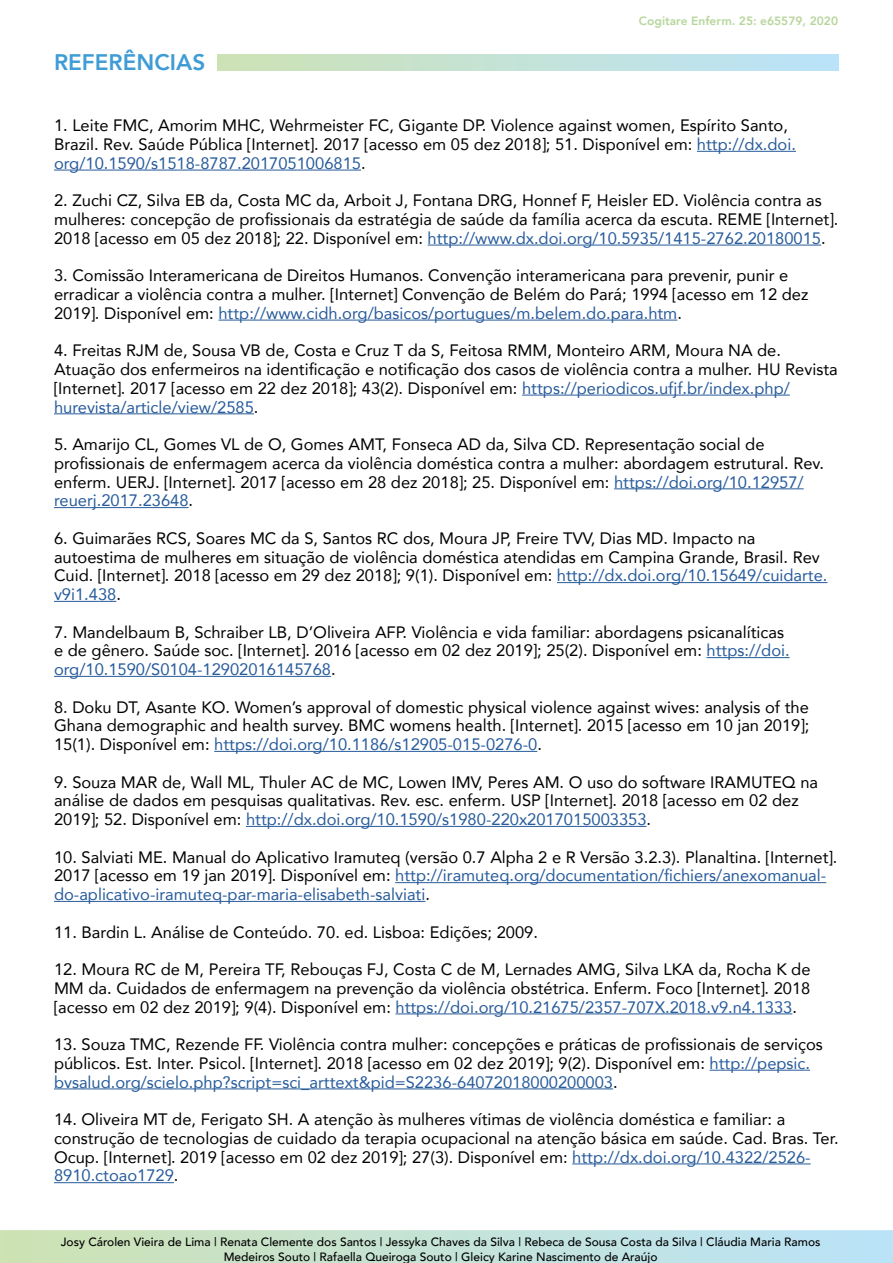
<style>
.page{position:relative;width:893px;height:1263px;background:#fff}
.page>*{position:absolute;margin:0;border:0;box-sizing:border-box;transform-origin:0 0}
.t1{font:800 22.5px "Avenir";color:#409cd4}
.t2{font:16.5px/18.8px "Avenir";color:#000}
.t3{font:500 12px/14.4px "Avenir";color:#000;text-align:center}
.t4{font:800 12px "Avenir";color:#b7d69b}
.s1{color:#275b9b}
</style>
<div class="page">
<svg style="left:0;top:1230px;width:893px;height:33px;background:#c4e2d6"></svg>
<div style="left:218px;top:54px;width:621px;height:17px;background:linear-gradient(to right,#cde2b5,#bae3fb)"></div>
<hr style="left:697px;top:151px;width:99px;height:1px;background:#275b9b">
<hr style="left:54px;top:170px;width:307px;height:1px;background:#275b9b">
<hr style="left:428px;top:245px;width:393px;height:1px;background:#275b9b">
<hr style="left:218px;top:320px;width:459px;height:1px;background:#275b9b">
<hr style="left:522px;top:395px;width:268px;height:1px;background:#275b9b">
<hr style="left:54px;top:413px;width:200px;height:1px;background:#275b9b">
<hr style="left:614px;top:488px;width:190px;height:1px;background:#275b9b">
<hr style="left:54px;top:507px;width:135px;height:1px;background:#275b9b">
<hr style="left:557px;top:582px;width:270px;height:1px;background:#275b9b">
<hr style="left:54px;top:601px;width:62px;height:1px;background:#275b9b">
<hr style="left:706px;top:657px;width:84px;height:1px;background:#275b9b">
<hr style="left:54px;top:676px;width:277px;height:1px;background:#275b9b">
<hr style="left:214px;top:751px;width:323px;height:1px;background:#275b9b">
<hr style="left:246px;top:826px;width:400px;height:1px;background:#275b9b">
<hr style="left:395px;top:882px;width:431px;height:1px;background:#275b9b">
<hr style="left:54px;top:901px;width:371px;height:1px;background:#275b9b">
<hr style="left:395px;top:1013px;width:397px;height:1px;background:#275b9b">
<hr style="left:709px;top:1070px;width:101px;height:1px;background:#275b9b">
<hr style="left:54px;top:1088px;width:559px;height:1px;background:#275b9b">
<hr style="left:572px;top:1163px;width:239px;height:1px;background:#275b9b">
<hr style="left:54px;top:1182px;width:120px;height:1px;background:#275b9b">
<h1 class="t1" style="left:54px;top:45px;width:153px">REFERÊNCIAS</h1>
<p class="t4" style="left:639px;top:12px;width:201px">Cogitare Enferm. 25: e65579, 2020</p>
<p class="t2" style="left:54px;top:116px;width:743px">1. Leite FMC, Amorim MHC, Wehrmeister FC, Gigante DP. Violence against women, Espírito Santo,<br>Brazil. Rev. Saúde Pública [Internet]. 2017 [acesso em 05 dez 2018]; 51. Disponível em: <span class="s1">http://dx.doi. org/10.1590/s1518-8787.2017051006815</span>.</p>
<p class="t2" style="left:54px;top:191px;width:786px">2. Zuchi CZ, Silva EB da, Costa MC da, Arboit J, Fontana DRG, Honnef F, Heisler ED. Violência contra as mulheres: concepção de profissionais da estratégia de saúde da família acerca da escuta. REME [Internet].<br>2018 [acesso em 05 dez 2018]; 22. Disponível em: <span class="s1">http://www.dx.doi.org/10.5935/1415-2762.20180015</span>.</p>
<p class="t2" style="left:54px;top:266px;width:756px">3. Comissão Interamericana de Direitos Humanos. Convenção interamericana para prevenir, punir e erradicar a violência contra a mulher. [Internet] Convenção de Belém do Pará; 1994 [acesso em 12 dez<br>2019]. Disponível em: <span class="s1">http://www.cidh.org/basicos/portugues/m.belem.do.para.htm</span>.</p>
<p class="t2" style="left:54px;top:341px;width:785px">4. Freitas RJM de, Sousa VB de, Costa e Cruz T da S, Feitosa RMM, Monteiro ARM, Moura NA de.<br>Atuação dos enfermeiros na identificação e notificação dos casos de violência contra a mulher. HU Revista [Internet]. 2017 [acesso em 22 dez 2018]; 43(2). Disponível em: <span class="s1">https://periodicos.ufjf.br/index.php/ hurevista/article/view/2585</span>.</p>
<p class="t2" style="left:54px;top:434px;width:771px">5. Amarijo CL, Gomes VL de O, Gomes AMT, Fonseca AD da, Silva CD. Representação social de profissionais de enfermagem acerca da violência doméstica contra a mulher: abordagem estrutural. Rev. enferm. UERJ. [Internet]. 2017 [acesso em 28 dez 2018]; 25. Disponível em: <span class="s1">https://doi.org/10.12957/ reuerj.2017.23648</span>.</p>
<p class="t2" style="left:54px;top:528px;width:775px">6. Guimarães RCS, Soares MC da S, Santos RC dos, Moura JP, Freire TVV, Dias MD. Impacto na autoestima de mulheres em situação de violência doméstica atendidas em Campina Grande, Brasil. Rev Cuid. [Internet]. 2018 [acesso em 29 dez 2018]; 9(1). Disponível em: <span class="s1">http://dx.doi.org/10.15649/cuidarte. v9i1.438</span>.</p>
<p class="t2" style="left:54px;top:622px;width:737px">7. Mandelbaum B, Schraiber LB, D’Oliveira AFP. Violência e vida familiar: abordagens psicanalíticas e de gênero. Saúde soc. [Internet]. 2016 [acesso em 02 dez 2019]; 25(2). Disponível em: <span class="s1">https://doi. org/10.1590/S0104-12902016145768</span>.</p>
<p class="t2" style="left:54px;top:697px;width:757px;text-align:justify">8. Doku DT, Asante KO. Women’s approval of domestic physical violence against wives: analysis of the Ghana demographic and health survey. BMC womens health. [Internet]. 2015 [acesso em 10 jan 2019]; 15(1). Disponível em: <span class="s1">https://doi.org/10.1186/s12905-015-0276-0</span>.</p>
<p class="t2" style="left:54px;top:772px;width:765px">9. Souza MAR de, Wall ML, Thuler AC de MC, Lowen IMV, Peres AM. O uso do software IRAMUTEQ na análise de dados em pesquisas qualitativas. Rev. esc. enferm. USP [Internet]. 2018 [acesso em 02 dez<br>2019]; 52. Disponível em: <span class="s1">http://dx.doi.org/10.1590/s1980-220x2017015003353</span>.</p>
<p class="t2" style="left:54px;top:847px;width:785px">10. Salviati ME. Manual do Aplicativo Iramuteq (versão 0.7 Alpha 2 e R Versão 3.2.3). Planaltina. [Internet].<br>2017 [acesso em 19 jan 2019]. Disponível em: <span class="s1">http://iramuteq.org/documentation/fichiers/anexomanual&shy;do-aplicativo-iramuteq-par-maria-elisabeth-salviati</span>.</p>
<p class="t2" style="left:54px;top:922px;width:486px">11. Bardin L. Análise de Conteúdo. 70. ed. Lisboa: Edições; 2009.</p>
<p class="t2" style="left:54px;top:959px;width:758px;text-align:justify">12. Moura RC de M, Pereira TF, Rebouças FJ, Costa C de M, Lernades AMG, Silva LKA da, Rocha K de MM da. Cuidados de enfermagem na prevenção da violência obstétrica. Enferm. Foco [Internet]. 2018 [acesso em 02 dez 2019]; 9(4). Disponível em: <span class="s1">https://doi.org/10.21675/2357-707X.2018.v9.n4.1333</span>.</p>
<p class="t2" style="left:54px;top:1034px;width:770px">13. Souza TMC, Rezende FF. Violência contra mulher: concepções e práticas de profissionais de serviços públicos. Est. Inter. Psicol. [Internet]. 2018 [acesso em 02 dez 2019]; 9(2). Disponível em: <span class="s1">http://pepsic. bvsalud.org/scielo.php?script=sci_arttext&amp;pid=S2236-64072018000200003</span>.</p>
<p class="t2" style="left:54px;top:1109px;width:786px">14. Oliveira MT de, Ferigato SH. A atenção às mulheres vítimas de violência doméstica e familiar: a construção de tecnologias de cuidado da terapia ocupacional na atenção básica em saúde. Cad. Bras. Ter.<br>Ocup. [Internet]. 2019 [acesso em 02 dez 2019]; 27(3). Disponível em: <span class="s1">http://dx.doi.org/10.4322/2526- 8910.ctoao1729</span>.</p>
<p class="t3" style="left:61px;top:1234px;width:761px">Josy Cárolen Vieira de Lima | Renata Clemente dos Santos | Jessyka Chaves da Silva | Rebeca de Sousa Costa da Silva | Cláudia Maria Ramos<br>Medeiros Souto | Rafaella Queiroga Souto | Gleicy Karine Nascimento de Araújo</p>
</div>
